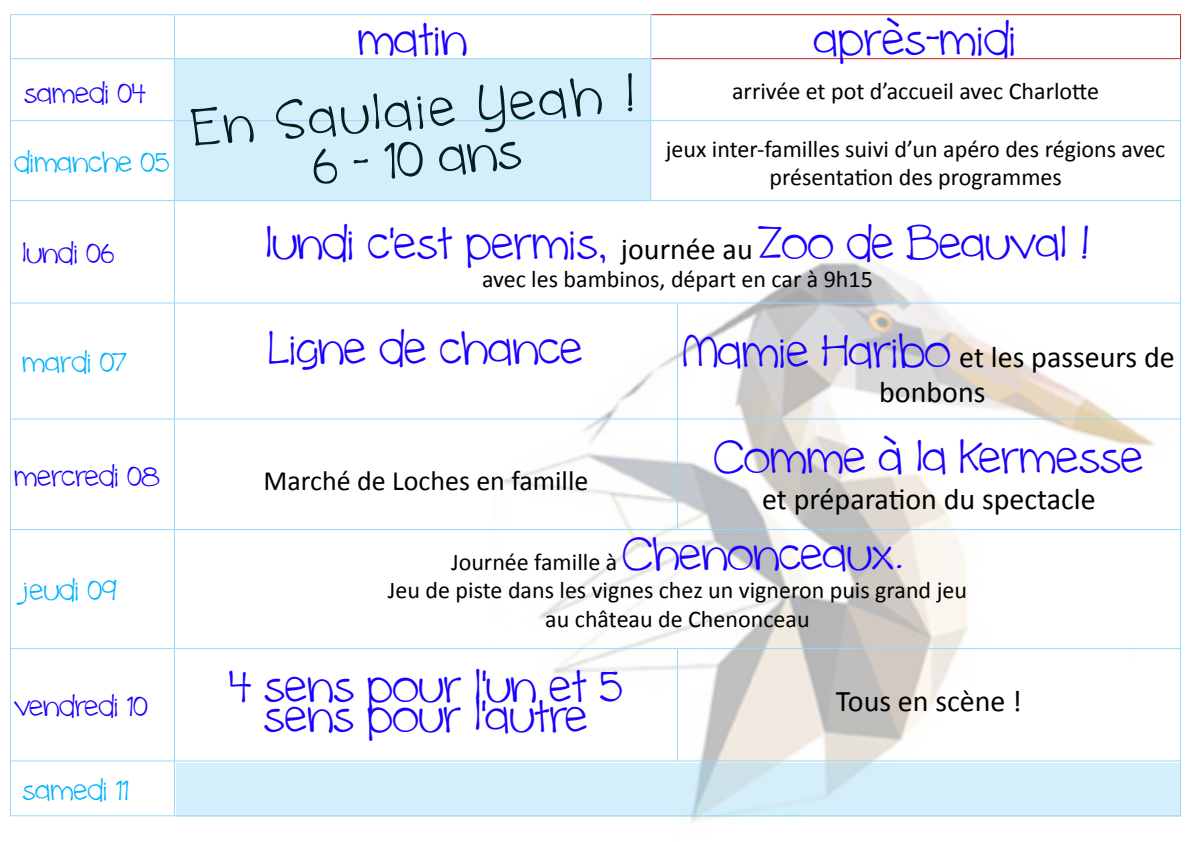
<style>
.page{position:relative;width:1191px;height:842px;background:#fff}
.page>*{position:absolute;margin:0;border:0;box-sizing:border-box;transform-origin:0 0}
.t1{font:55px/47.9px "cinnamoncake";color:#002022;text-align:center}
.t2{font:48px "cinnamoncake";color:#1900ff}
.t3{font:30px/35px "Calibri";color:#000;text-align:center}
.t4{font:30px "cinnamoncake";color:#1900ff}
.t5{font:30px "cinnamoncake";color:#00b2fe}
.t6{font:28px "Calibri";color:#000}
.t7{font:24px/28.8px "Calibri";color:#000;text-align:center}
.s1{font-family:"Calibri";font-size:30px;color:#000}
.s2{font-family:"cinnamoncake";font-size:48px;color:#1900ff}
</style>
<div class="page">
<img style="left:493px;top:182px;width:687px;height:640px">
<svg style="left:651px;top:14px;width:26px;height:1px"></svg>
<hr style="left:677px;top:14px;width:504px;height:1px;background:#b32223">
<hr style="left:1180px;top:15px;width:1px;height:43px;background:#b32223">
<svg style="left:651px;top:58px;width:26px;height:1px"></svg>
<hr style="left:677px;top:58px;width:504px;height:1px;background:#b32223">
<hr style="left:10px;top:14px;width:164px;height:1px;background:#98d8f6">
<hr style="left:10px;top:15px;width:1px;height:43px;background:#98d8f6">
<hr style="left:174px;top:14px;width:477px;height:1px;background:#98d8f6">
<hr style="left:174px;top:15px;width:1px;height:43px;background:#98d8f6">
<hr style="left:650px;top:15px;width:1px;height:43px;background:#98d8f6">
<hr style="left:10px;top:58px;width:164px;height:1px;background:#98d8f6">
<hr style="left:174px;top:58px;width:477px;height:1px;background:#98d8f6">
<hr style="left:10px;top:59px;width:1px;height:61px;background:#98d8f6">
<hr style="left:174px;top:59px;width:1px;height:61px;background:#98d8f6">
<hr style="left:650px;top:59px;width:1px;height:61px;background:#98d8f6">
<hr style="left:1180px;top:59px;width:1px;height:61px;background:#98d8f6">
<hr style="left:10px;top:120px;width:164px;height:1px;background:#98d8f6">
<hr style="left:10px;top:121px;width:1px;height:79px;background:#98d8f6">
<hr style="left:174px;top:120px;width:477px;height:1px;background:#98d8f6">
<hr style="left:174px;top:121px;width:1px;height:79px;background:#98d8f6">
<svg style="left:651px;top:120px;width:26px;height:1px"></svg>
<hr style="left:650px;top:121px;width:1px;height:79px;background:#98d8f6">
<hr style="left:677px;top:120px;width:504px;height:1px;background:#98d8f6">
<hr style="left:1180px;top:121px;width:1px;height:79px;background:#98d8f6">
<hr style="left:10px;top:200px;width:164px;height:1px;background:#98d8f6">
<hr style="left:10px;top:201px;width:1px;height:101px;background:#98d8f6">
<hr style="left:174px;top:200px;width:477px;height:1px;background:#98d8f6">
<hr style="left:174px;top:201px;width:1px;height:101px;background:#98d8f6">
<svg style="left:651px;top:200px;width:26px;height:1px"></svg>
<hr style="left:677px;top:200px;width:504px;height:1px;background:#98d8f6">
<hr style="left:1180px;top:201px;width:1px;height:101px;background:#98d8f6">
<hr style="left:10px;top:302px;width:164px;height:1px;background:#98d8f6">
<hr style="left:10px;top:303px;width:1px;height:115px;background:#98d8f6">
<hr style="left:174px;top:302px;width:477px;height:1px;background:#98d8f6">
<hr style="left:174px;top:303px;width:1px;height:115px;background:#98d8f6">
<svg style="left:651px;top:302px;width:26px;height:1px"></svg>
<hr style="left:677px;top:302px;width:504px;height:1px;background:#98d8f6">
<hr style="left:677px;top:303px;width:1px;height:115px;background:#98d8f6">
<hr style="left:1180px;top:303px;width:1px;height:115px;background:#98d8f6">
<hr style="left:10px;top:418px;width:164px;height:1px;background:#98d8f6">
<hr style="left:10px;top:419px;width:1px;height:110px;background:#98d8f6">
<hr style="left:174px;top:418px;width:477px;height:1px;background:#98d8f6">
<hr style="left:174px;top:419px;width:1px;height:110px;background:#98d8f6">
<svg style="left:651px;top:418px;width:26px;height:1px"></svg>
<hr style="left:677px;top:418px;width:504px;height:1px;background:#98d8f6">
<hr style="left:677px;top:419px;width:1px;height:110px;background:#98d8f6">
<hr style="left:1180px;top:419px;width:1px;height:110px;background:#98d8f6">
<hr style="left:10px;top:529px;width:164px;height:1px;background:#98d8f6">
<hr style="left:10px;top:530px;width:1px;height:118px;background:#98d8f6">
<hr style="left:174px;top:529px;width:477px;height:1px;background:#98d8f6">
<hr style="left:174px;top:530px;width:1px;height:118px;background:#98d8f6">
<svg style="left:651px;top:529px;width:26px;height:1px"></svg>
<hr style="left:677px;top:529px;width:504px;height:1px;background:#98d8f6">
<hr style="left:1180px;top:530px;width:1px;height:118px;background:#98d8f6">
<hr style="left:10px;top:648px;width:164px;height:1px;background:#98d8f6">
<hr style="left:10px;top:649px;width:1px;height:111px;background:#98d8f6">
<hr style="left:174px;top:648px;width:477px;height:1px;background:#98d8f6">
<hr style="left:174px;top:649px;width:1px;height:111px;background:#98d8f6">
<svg style="left:651px;top:648px;width:26px;height:1px"></svg>
<hr style="left:677px;top:648px;width:504px;height:1px;background:#98d8f6">
<hr style="left:677px;top:649px;width:1px;height:111px;background:#98d8f6">
<hr style="left:1180px;top:649px;width:1px;height:111px;background:#98d8f6">
<hr style="left:10px;top:760px;width:164px;height:1px;background:#98d8f6">
<hr style="left:10px;top:761px;width:1px;height:54px;background:#98d8f6">
<hr style="left:174px;top:760px;width:477px;height:1px;background:#98d8f6">
<hr style="left:174px;top:761px;width:1px;height:54px;background:#98d8f6">
<svg style="left:651px;top:760px;width:26px;height:1px"></svg>
<hr style="left:677px;top:760px;width:504px;height:1px;background:#98d8f6">
<hr style="left:1180px;top:761px;width:1px;height:54px;background:#98d8f6">
<hr style="left:10px;top:815px;width:164px;height:1px;background:#98d8f6">
<hr style="left:174px;top:815px;width:477px;height:1px;background:#98d8f6">
<hr style="left:677px;top:815px;width:504px;height:1px;background:#98d8f6">
<div style="left:176px;top:763px;width:1004px;height:53px;background:#d4effb"></div>
<div style="left:175px;top:59px;width:475px;height:142px;background:#d4effb"></div>
<h2 class="t2" style="left:358px;top:10px;width:111px">matin</h2>
<h2 class="t2" style="left:814px;top:10px;width:204px">après-midi</h2>
<h1 class="t1" style="left:190px;top:104px;width:445px;rotate:-5deg">En Saulaie Yeah !<br>6 - 10 ans</h1>
<p class="t4" style="left:24px;top:75px;width:123px">samedi 04</p>
<p class="t7" style="left:732px;top:76px;width:368px">arrivée et pot d’accueil avec Charlotte</p>
<p class="t5" style="left:14px;top:144px;width:156px">dimanche 05</p>
<p class="t7" style="left:666px;top:134px;width:501px">jeux inter-familles suivi d’un apéro des régions avec présentation des programmes</p>
<p class="t4" style="left:23px;top:235px;width:93px">lundi 06</p>
<p class="t5" style="left:23px;top:344px;width:106px">mardi 07</p>
<h2 class="t2" style="left:266px;top:214px;width:825px">lundi c'est permis, <span class="s1">journée au</span> Zoo de Beauval !</h2>
<p class="t7" style="left:482px;top:265px;width:392px">avec les bambinos, départ en car à 9h15</p>
<h2 class="t2" style="left:269px;top:319px;width:315px">Ligne de chance</h2>
<p class="t3" style="left:683px;top:340px;width:493px"><span class="s2">Mamie Haribo</span> et les passeurs de bonbons</p>
<p class="t4" style="left:14px;top:457px;width:147px">mercredi 08</p>
<p class="t6" style="left:263px;top:463px;width:326px">Marché de Loches en famille</p>
<h2 class="t2" style="left:714px;top:428px;width:431px">Comme à la Kermesse</h2>
<p class="t3" style="left:762px;top:482px;width:335px">et préparation du spectacle</p>
<p class="t5" style="left:23px;top:572px;width:96px">jeudi 09</p>
<p class="t4" style="left:14px;top:688px;width:135px">vendredi 10</p>
<p class="t5" style="left:23px;top:771px;width:108px">samedi 11</p>
<p class="t7" style="left:388px;top:547px;width:580px">Journée famille à <span class="s2">Chenonceaux.<br></span>Jeu de piste dans les vignes chez un vigneron puis grand jeu au château de Chenonceau</p>
<h2 class="t2" style="left:229px;top:657px;width:395px">4 sens pour l'un et 5</h2>
<h2 class="t2" style="left:264px;top:687px;width:325px">sens pour l'autre</h2>
<p class="t3" style="left:836px;top:684px;width:188px">Tous en scène !</p>
</div>
